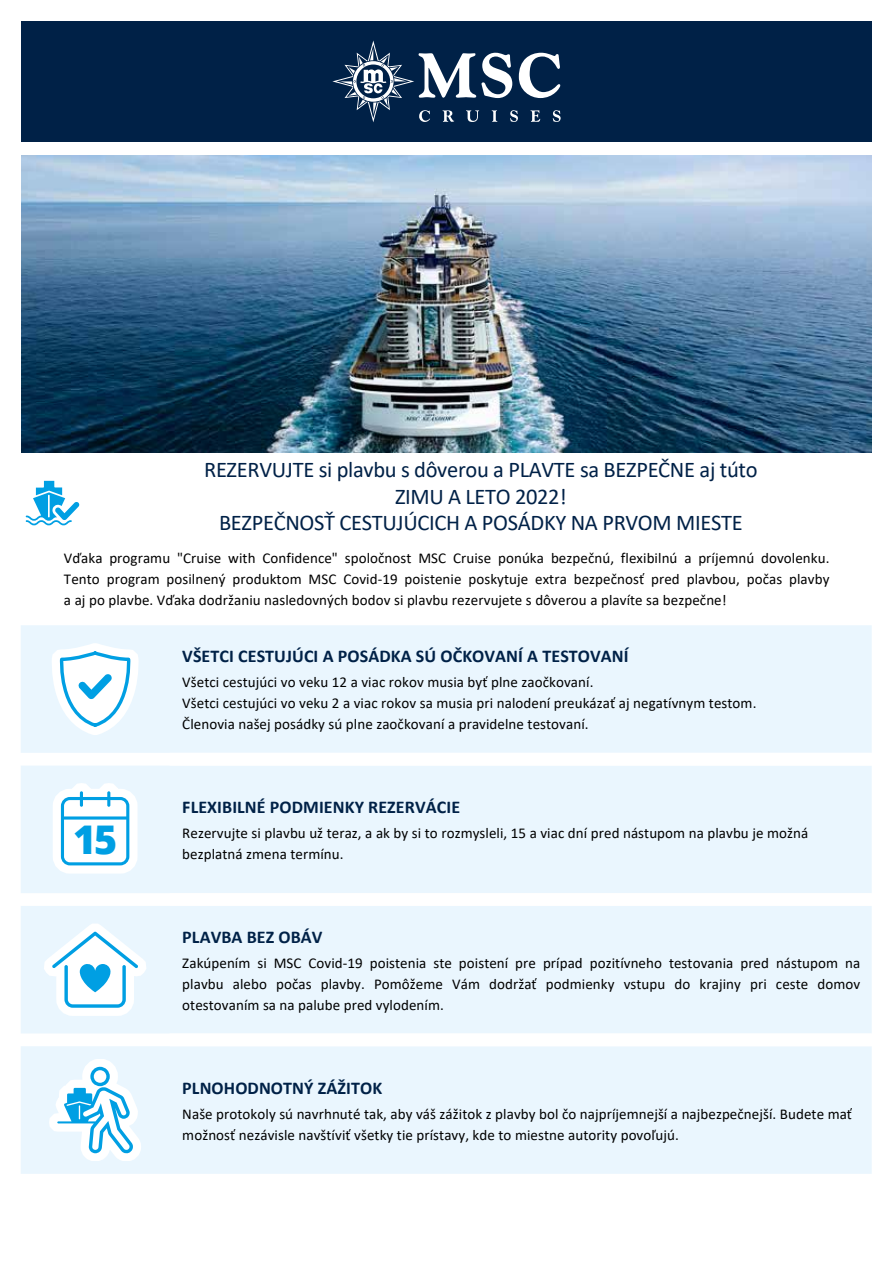
<style>
.page{position:relative;width:893px;height:1263px;background:#fff}
.page>*{position:absolute;margin:0;border:0;box-sizing:border-box;transform-origin:0 0}
.t1{font:800 39.45px "Open Sans";color:#009fe3}
.t2{font:22.5px/26.4px "Calibri";letter-spacing:-.015em;color:#002147;text-align:center}
.t3{font:700 18px "Calibri";letter-spacing:.005em;color:#002147}
.t4{font:15px/21px "Calibri";letter-spacing:.005em;color:#000}
</style>
<div class="page">
<img style="left:21px;top:156px;width:851px;height:296px">
<div style="left:21px;top:625px;width:851px;height:549px;background:#eaf6fe"></div>
<svg style="left:170px;top:753px;width:702px;height:293px;background:#ecf7fe"></svg>
<svg style="left:39px;top:639px;width:108px;height:100px"></svg>
<svg style="left:45px;top:779px;width:101px;height:101px"></svg>
<svg style="left:32px;top:919px;width:126px;height:101px"></svg>
<svg style="left:41px;top:1060px;width:113px;height:100px"></svg>
<div style="left:21px;top:21px;width:851px;height:121px;background:#002147"></div>
<svg style="left:332px;top:41px;width:229px;height:81px"></svg>
<svg style="left:25px;top:480px;width:55px;height:46px"></svg>
<h2 class="t2" style="left:204px;top:456px;width:555px">REZERVUJTE si plavbu s dôverou a PLAVTE sa BEZPEČNE aj túto<br>ZIMU A LETO 2022!<br>BEZPEČNOSŤ CESTUJÚCICH A POSÁDKY NA PRVOM MIESTE</h2>
<p class="t4" style="left:64px;top:547px;width:767px;text-align:justify">Vďaka programu "Cruise with Confidence" spoločnost MSC Cruise ponúka bezpečnú, flexibilnú a príjemnú dovolenku.<br>Tento program posilnený produktom MSC Covid-19 poistenie poskytuje extra bezpečnosť pred plavbou, počas plavby a aj po plavbe. Vďaka dodržaniu nasledovných bodov si plavbu rezervujete s dôverou a plavíte sa bezpečne!</p>
<h1 class="t1" style="left:73px;top:810px;width:46px">15</h1>
<p class="t3" style="left:182px;top:643px;width:448px">VŠETCI CESTUJÚCI A POSÁDKA SÚ OČKOVANÍ A TESTOVANÍ</p>
<p class="t4" style="left:182px;top:671px;width:576px">Všetci cestujúci vo veku 12 a viac rokov musia byť plne zaočkovaní.<br>Všetci cestujúci vo veku 2 a viac rokov sa musia pri nalodení preukázať aj negatívnym testom.<br>Členovia našej posádky sú plne zaočkovaní a pravidelne testovaní.</p>
<p class="t3" style="left:182px;top:794px;width:279px">FLEXIBILNÉ PODMIENKY REZERVÁCIE</p>
<p class="t4" style="left:182px;top:822px;width:627px">Rezervujte si plavbu už teraz, a ak by si to rozmysleli, 15 a viac dní pred nástupom na plavbu je možná bezplatná zmena termínu.</p>
<p class="t3" style="left:182px;top:924px;width:142px">PLAVBA BEZ OBÁV</p>
<p class="t4" style="left:182px;top:952px;width:679px;text-align:justify">Zakúpením si MSC Covid-19 poistenia ste poistení pre prípad pozitívneho testovania pred nástupom na plavbu alebo počas plavby. Pomôžeme Vám dodržať podmienky vstupu do krajiny pri ceste domov otestovaním sa na palube pred vylodením.</p>
<p class="t3" style="left:182px;top:1075px;width:201px">PLNOHODNOTNÝ ZÁŽITOK</p>
<p class="t4" style="left:182px;top:1103px;width:671px">Naše protokoly sú navrhnuté tak, aby váš zážitok z plavby bol čo najpríjemnejší a najbezpečnejší. Budete mať možnosť nezávisle navštíviť všetky tie prístavy, kde to miestne autority povoľujú.</p>
</div>
